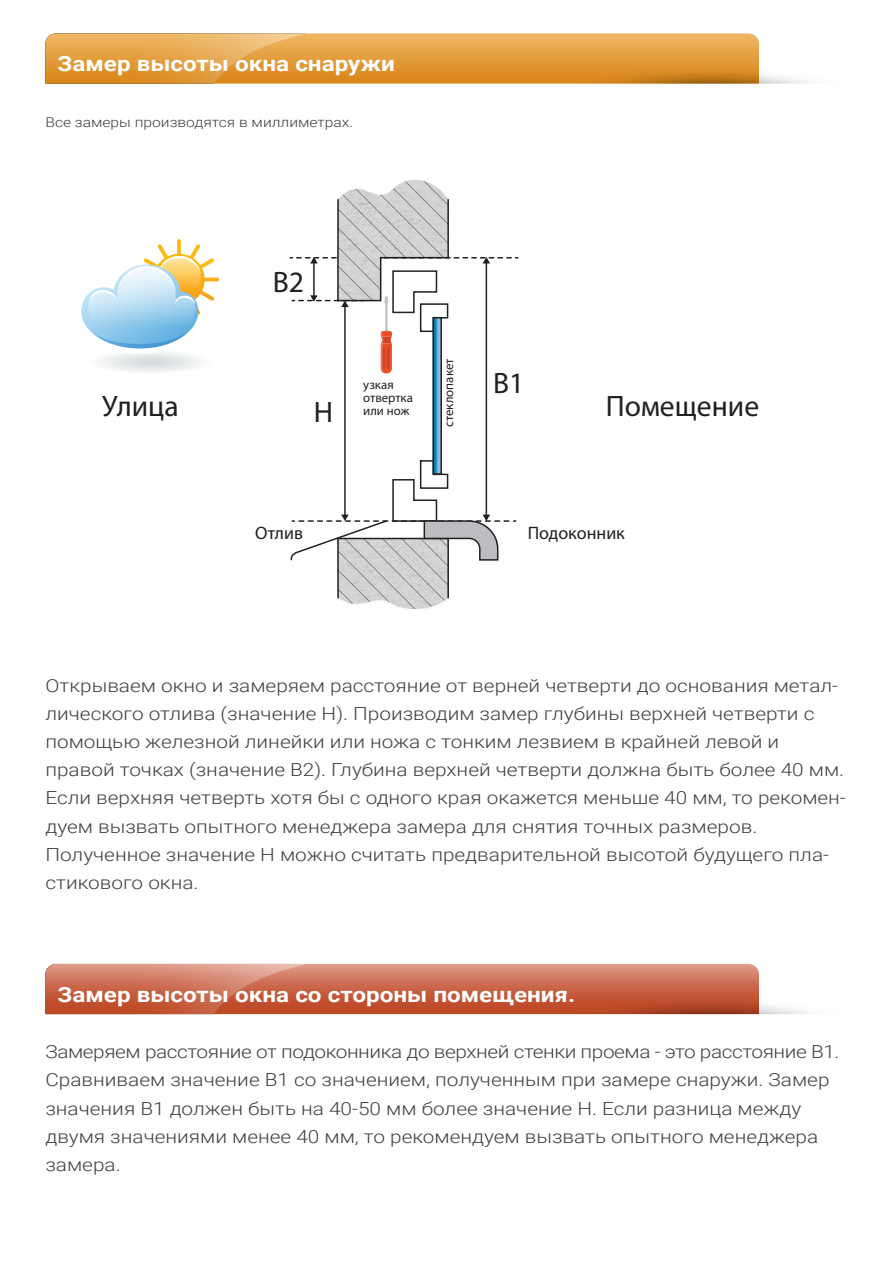
<style>
.page{position:relative;width:893px;height:1263px;background:#fff}
.page>*{position:absolute;margin:0;border:0;box-sizing:border-box;transform-origin:0 0}
.t1{font:29.7px "Myriad Pro";color:#221f1f}
.t2{font:700 21px "Roboto";color:#fff;scale:1.16 1}
.t3{font:300 18px/28.2px "Roboto";color:#403f41;scale:1.16 1}
.t4{font:18px "Myriad Pro";color:#221f1f}
.t5{font:300 13.5px "Roboto";color:#403f41;scale:1.16 1}
.t6{font:12.9px/13.2px "Myriad Pro";color:#221f1f}
</style>
<div class="page">
<svg style="left:45px;top:33px;width:763px;height:51px;background:#e3a44d"></svg>
<svg style="left:45px;top:964px;width:765px;height:50px;background:#cc7259"></svg>
<hr style="left:344px;top:306px;width:2px;height:210px;background:#221f1f">
<hr style="left:486px;top:262px;width:1px;height:254px;background:#221f1f">
<svg style="left:435px;top:373px;width:4px;height:86px"></svg>
<div style="left:432px;top:317px;width:10px;height:158px;border:2px solid #221f1f"></div>
<svg style="left:290px;top:180px;width:228px;height:193px"></svg>
<svg style="left:290px;top:459px;width:226px;height:151px"></svg>
<svg style="left:85px;top:348px;width:131px;height:27px"></svg>
<svg style="left:81px;top:239px;width:139px;height:115px"></svg>
<p class="t2" style="left:58px;top:49px;width:292px">Замер высоты окна снаружи</p>
<p class="t5" style="left:45px;top:113px;width:267px">Все замеры производятся в миллиметрах.</p>
<h1 class="t1" style="left:102px;top:387px;width:78px">Улица</h1>
<h1 class="t1" style="left:273px;top:263px;width:33px">B2</h1>
<h1 class="t1" style="left:314px;top:393px;width:21px">H</h1>
<p class="t6" style="left:363px;top:378px;width:51px">узкая отвертка или нож</p>
<p class="t6" style="left:442px;top:427px;width:70px;rotate:-90deg">стеклопакет</p>
<h1 class="t1" style="left:493px;top:365px;width:33px">B1</h1>
<h1 class="t1" style="left:606px;top:387px;width:155px">Помещение</h1>
<p class="t4" style="left:255px;top:521px;width:49px">Отлив</p>
<p class="t4" style="left:528px;top:521px;width:99px">Подоконник</p>
<p class="t3" style="left:45px;top:670px;width:692px">Открываем окно и замеряем расстояние от верней четверти до основания метал&shy;лического отлива (значение Н). Производим замер глубины верхней четверти с помощью железной линейки или ножа с тонким лезвием в крайней левой и правой точках (значение В2). Глубина верхней четверти должна быть более 40 мм.<br>Если верхняя четверть хотя бы с одного края окажется меньше 40 мм, то рекомен&shy;дуем вызвать опытного менеджера замера для снятия точных размеров.<br>Полученное значение Н можно считать предварительной высотой будущего пла&shy;стикового окна.</p>
<p class="t2" style="left:58px;top:979px;width:448px">Замер высоты окна со стороны помещения.</p>
<p class="t3" style="left:45px;top:1037px;width:686px">Замеряем расстояние от подоконника до верхней стенки проема - это расстояние В1.<br>Сравниваем значение В1 со значением, полученным при замере снаружи. Замер значения В1 должен быть на 40-50 мм более значение Н. Если разница между двумя значениями менее 40 мм, то рекомендуем вызвать опытного менеджера замера.</p>
</div>
